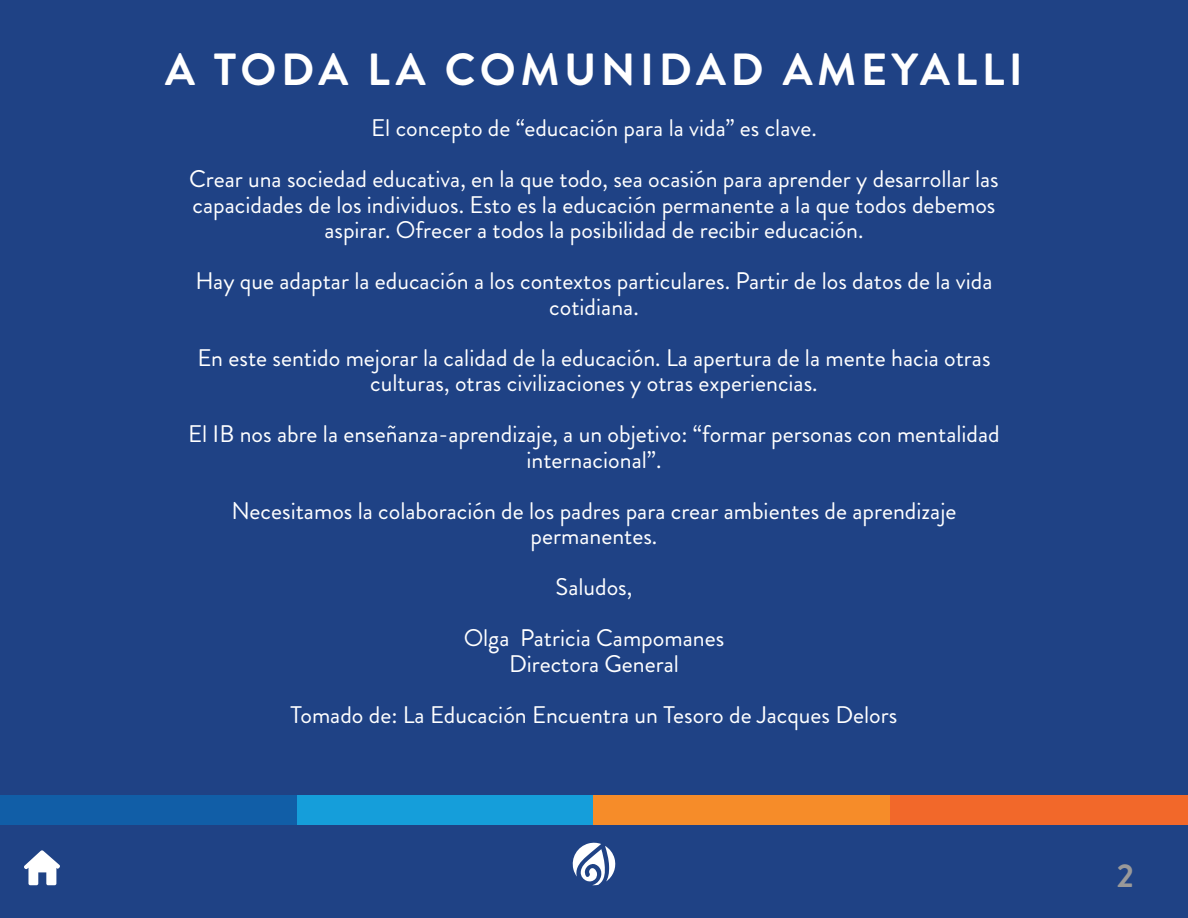
<style>
.page{position:relative;width:1188px;height:918px;background:#1f4285}
.page>*{position:absolute;margin:0;border:0;box-sizing:border-box;transform-origin:0 0}
.t1{font:700 45px "Brandon Grotesque";letter-spacing:.1em;color:#fff}
.t2{font:700 33px "Brandon Grotesque";color:#9a9999}
.t3{font:24px/25.5px "Brandon Grotesque";color:#fff;text-align:center}
</style>
<div class="page">
<div style="left:0;top:795px;width:298px;height:30px;background:#115ea7"></div>
<div style="left:297px;top:795px;width:298px;height:30px;background:#159eda"></div>
<div style="left:593px;top:795px;width:298px;height:30px;background:#f68c29"></div>
<div style="left:890px;top:795px;width:298px;height:30px;background:#f2682a"></div>
<svg style="left:572px;top:842px;width:44px;height:43px"></svg>
<svg style="left:24px;top:850px;width:36px;height:35px"></svg>
<p class="t1" style="left:165px;top:39px;width:859px">A TODA LA COMUNIDAD AMEYALLI</p>
<p class="t3" style="left:371px;top:116px;width:447px">El concepto de “educación para la vida” es clave.</p>
<p class="t3" style="left:189px;top:167px;width:811px">Crear una sociedad educativa, en la que todo, sea ocasión para aprender y desarrollar las capacidades de los individuos. Esto es la educación permanente a la que todos debemos aspirar. Ofrecer a todos la posibilidad de recibir educación.</p>
<p class="t3" style="left:195px;top:269px;width:799px">Hay que adaptar la educación a los contextos particulares. Partir de los datos de la vida cotidiana.</p>
<p class="t3" style="left:197px;top:345px;width:795px">En este sentido mejorar la calidad de la educación. La apertura de la mente hacia otras culturas, otras civilizaciones y otras experiencias.</p>
<p class="t3" style="left:188px;top:422px;width:813px">El IB nos abre la enseñanza-aprendizaje, a un objetivo: “formar personas con mentalidad internacional”.</p>
<p class="t3" style="left:232px;top:498px;width:726px">Necesitamos la colaboración de los padres para crear ambientes de aprendizaje permanentes.</p>
<p class="t3" style="left:556px;top:575px;width:78px">Saludos,</p>
<p class="t3" style="left:464px;top:626px;width:262px">Olga Patricia Campomanes</p>
<p class="t3" style="left:509px;top:651px;width:171px">Directora General</p>
<p class="t3" style="left:291px;top:702px;width:608px">Tomado de: La Educación Encuentra un Tesoro de Jacques Delors</p>
<h2 class="t2" style="left:1117px;top:853px;width:19px">2</h2>
</div>
